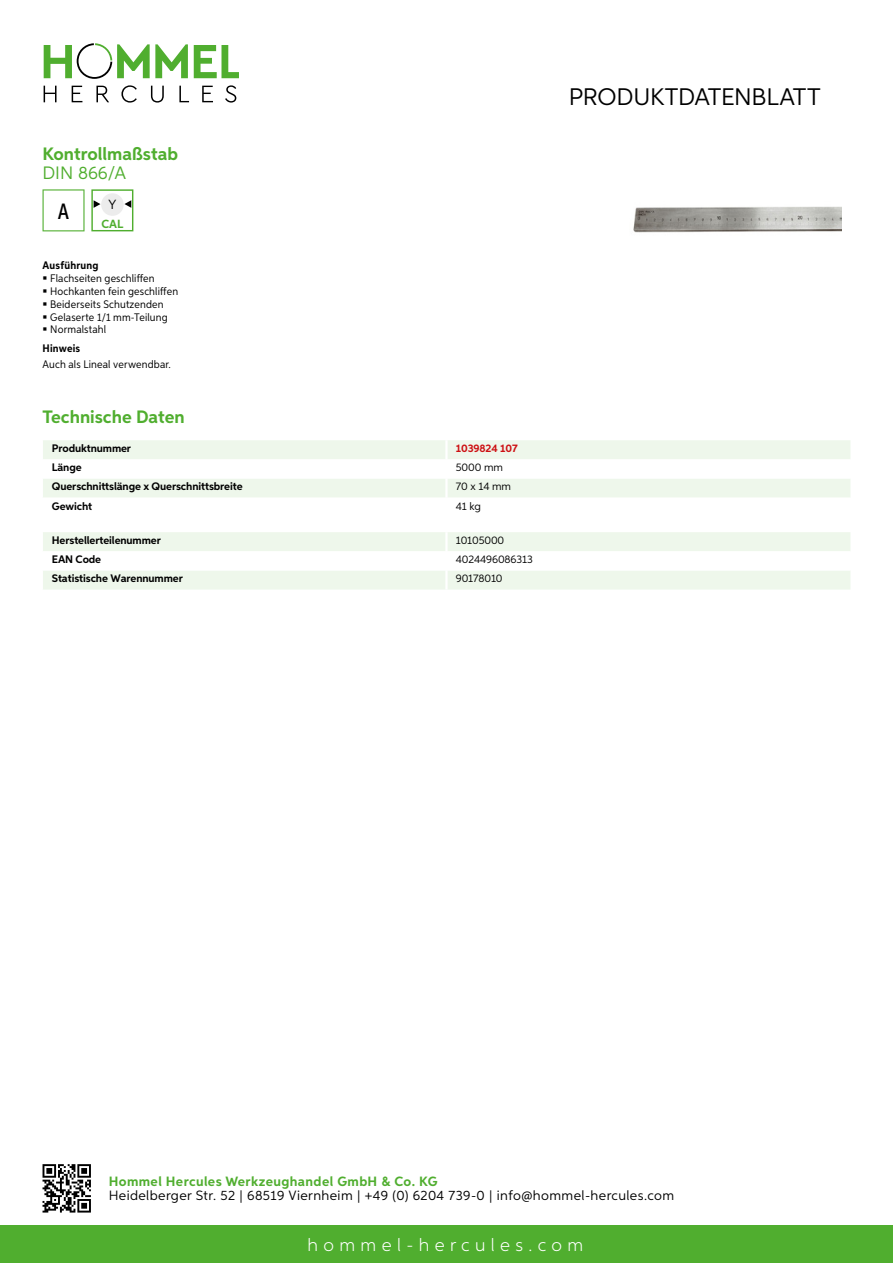
<style>
.page{position:relative;width:893px;height:1263px;background:#fff}
.page>*{position:absolute;margin:0;border:0;box-sizing:border-box;transform-origin:0 0}
.t1{font:24px "Aspira";letter-spacing:-.01em;color:#000}
.t2{font:500 22.2px "Aspira XX Nar";color:#000}
.t3{font:700 18px "Aspira";color:#50ae2f}
.t4{font:300 18px "Aspira";letter-spacing:.3em;color:#fff}
.t5{font:18px "Aspira";color:#50ae2f}
.t6{font:13.5px "Aspira";letter-spacing:.03em;color:#000}
.t7{font:700 13.5px "Aspira";letter-spacing:.03em;color:#50ae2f}
.t8{font:13.35px "Aspira";color:#000}
.t9{font:700 11.85px "Aspira";color:#50ae2f}
.t10{font:10.95px/12.8px "Aspira Nar";letter-spacing:.015em;color:#000}
.t11{font:700 10.95px "Aspira";letter-spacing:-.01em;color:#000}
.t12{font:10.95px "Aspira";letter-spacing:-.01em;color:#000}
.t13{font:700 10.95px "Aspira Nar";letter-spacing:.02em;color:#000}
.t14{font:700 10.95px "Aspira";letter-spacing:-.01em;color:#cd1013}
</style>
<div class="page">
<div style="left:0;top:1226px;width:893px;height:37px;background:#50ae2f"></div>
<svg style="left:43px;top:1164px;width:48px;height:48px"></svg>
<svg style="left:194px;top:45px;width:45px;height:33px"></svg>
<svg style="left:44px;top:43px;width:144px;height:36px"></svg>
<svg style="left:44px;top:86px;width:13px;height:16px"></svg>
<svg style="left:72px;top:86px;width:10px;height:16px"></svg>
<svg style="left:96px;top:86px;width:13px;height:16px"></svg>
<svg style="left:121px;top:85px;width:16px;height:18px"></svg>
<svg style="left:151px;top:86px;width:13px;height:17px"></svg>
<svg style="left:179px;top:86px;width:10px;height:16px"></svg>
<svg style="left:202px;top:86px;width:11px;height:16px"></svg>
<svg style="left:225px;top:85px;width:11px;height:18px"></svg>
<div style="left:43px;top:440px;width:807px;height:19px;background:#eef7eb"></div>
<div style="left:43px;top:479px;width:807px;height:18px;background:#eef7eb"></div>
<hr style="left:445px;top:440px;width:3px;height:19px;background:#fff">
<hr style="left:445px;top:478px;width:3px;height:20px;background:#fff">
<svg style="left:43px;top:532px;width:807px;height:58px"></svg>
<hr style="left:445px;top:570px;width:3px;height:20px;background:#fff">
<svg style="left:43px;top:189px;width:42px;height:42px"></svg>
<div style="left:91px;top:189px;width:42px;height:42px;border:1px solid #50ae2f"></div>
<div style="left:101px;top:193px;width:23px;height:23px;background:#ececec;border-radius:50%"></div>
<svg style="left:124px;top:200px;width:7px;height:8px"></svg>
<svg style="left:94px;top:200px;width:6px;height:8px"></svg>
<img style="left:633px;top:206px;width:209px;height:27px">
<h3 class="t3" style="left:43px;top:142px;width:137px">Kontrollmaßstab</h3>
<h3 class="t5" style="left:43px;top:162px;width:85px">DIN 866/A</h3>
<h2 class="t2" style="left:58px;top:197px;width:13px">A</h2>
<p class="t8" style="left:108px;top:196px;width:10px">Y</p>
<p class="t9" style="left:101px;top:216px;width:23px">CAL</p>
<p class="t13" style="left:43px;top:259px;width:58px">Ausführung</p>
<p class="t10" style="left:50px;top:272px;width:129px">Flachseiten geschliffen<br>Hochkanten fein geschliffen<br>Beiderseits Schutzenden<br>Gelaserte 1/1 mm-Teilung<br>Normalstahl</p>
<p class="t13" style="left:43px;top:342px;width:39px">Hinweis</p>
<p class="t10" style="left:43px;top:357px;width:130px">Auch als Lineal verwendbar.</p>
<h3 class="t3" style="left:43px;top:406px;width:144px">Technische Daten</h3>
<p class="t11" style="left:52px;top:442px;width:81px">Produktnummer</p>
<p class="t14" style="left:456px;top:442px;width:63px">1039824 107</p>
<p class="t11" style="left:52px;top:461px;width:31px">Länge</p>
<p class="t12" style="left:456px;top:461px;width:49px">5000 mm</p>
<p class="t11" style="left:52px;top:480px;width:192px">Querschnittslänge x Querschnittsbreite</p>
<p class="t12" style="left:456px;top:480px;width:57px">70 x 14 mm</p>
<p class="t11" style="left:52px;top:499px;width:42px">Gewicht</p>
<p class="t12" style="left:456px;top:499px;width:27px">41 kg</p>
<p class="t11" style="left:52px;top:534px;width:111px">Herstellerteilenummer</p>
<p class="t12" style="left:456px;top:534px;width:50px">10105000</p>
<p class="t11" style="left:52px;top:553px;width:51px">EAN Code</p>
<p class="t12" style="left:456px;top:553px;width:78px">4024496086313</p>
<p class="t11" style="left:52px;top:572px;width:132px">Statistische Warennummer</p>
<p class="t12" style="left:456px;top:572px;width:48px">90178010</p>
<h1 class="t1" style="left:569px;top:82px;width:253px">Produktdatenblatt</h1>
<p class="t7" style="left:109px;top:1172px;width:330px">Hommel Hercules Werkzeughandel GmbH &amp; Co. KG</p>
<p class="t6" style="left:109px;top:1187px;width:567px">Heidelberger Str. 52 | 68519 Viernheim | +49 (0) 6204 739-0 | info@hommel-hercules.com</p>
<h3 class="t4" style="left:307px;top:1234px;width:277px">hommel-hercules.com</h3>
</div>
